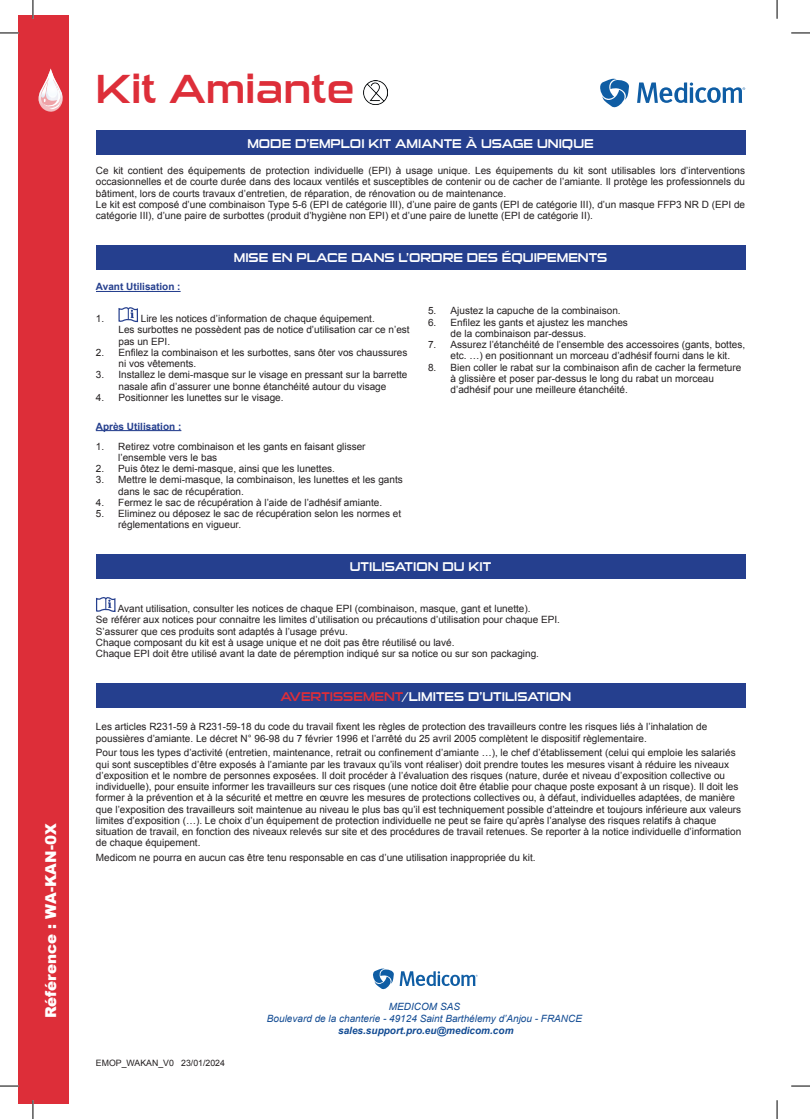
<style>
.page{position:relative;width:810px;height:1119px;background:#fff}
.page>*{position:absolute;margin:0;border:0;box-sizing:border-box;transform-origin:0 0}
.t1{font:40px "Sui Generis Rg";color:#dd2e39}
.t2{font:900 15px "Arial";color:#fff}
.t3{font:12.5px "Sui Generis Rg";color:#fff}
.t4{font:10px/11.2px "Arial";color:#231f20}
.t5{font:italic 10px/12px "Arial";color:#124b93;text-align:center}
.t6{font:700 10px "Arial";color:#253f8e}
.t7{font:italic 700 10px "Arial";color:#124b93}
.t8{font:8.75px "Arial";color:#231f20}
.s1{color:#dd2e39}
</style>
<div class="page">
<div style="left:18px;top:15px;width:50px;height:1088px;background:#dd2e39"></div>
<svg style="left:38px;top:68px;width:25px;height:44px"></svg>
<svg style="left:637px;top:82px;width:108px;height:21px"></svg>
<svg style="left:600px;top:78px;width:29px;height:30px"></svg>
<svg style="left:400px;top:971px;width:78px;height:14px"></svg>
<svg style="left:373px;top:968px;width:21px;height:22px"></svg>
<div style="left:96px;top:130px;width:649px;height:25px;background:#253f8e"></div>
<div style="left:96px;top:245px;width:649px;height:25px;background:#253f8e"></div>
<div style="left:96px;top:554px;width:649px;height:25px;background:#253f8e"></div>
<div style="left:96px;top:683px;width:649px;height:25px;background:#253f8e"></div>
<svg style="left:95px;top:290px;width:44px;height:322px"></svg>
<hr style="left:96px;top:291px;width:85px;height:1px;background:#253f8e">
<hr style="left:96px;top:430px;width:85px;height:1px;background:#253f8e">
<img style="left:363px;top:81px;width:24px;height:24px">
<svg style="left:0;top:32px;width:19px;height:2px"></svg>
<svg style="left:791px;top:32px;width:19px;height:2px"></svg>
<svg style="left:0;top:1085px;width:19px;height:1px"></svg>
<svg style="left:791px;top:1085px;width:19px;height:1px"></svg>
<svg style="left:32px;top:0;width:2px;height:19px"></svg>
<svg style="left:32px;top:1100px;width:2px;height:18px"></svg>
<svg style="left:776px;top:0;width:2px;height:19px"></svg>
<svg style="left:776px;top:1100px;width:2px;height:18px"></svg>
<h2 class="t2" style="left:40px;top:1018px;width:196px;rotate:-90deg">Référence : WA-KAN-0X</h2>
<h1 class="t1" style="left:96px;top:66px;width:260px">Kit Amiante</h1>
<p class="t3" style="left:247px;top:136px;width:348px">MODE D’EMPLOI KIT AMIANTE À USAGE UNIQUE</p>
<p class="t4" style="left:96px;top:165px;width:651px">Ce kit contient des équipements de protection individuelle (EPI) à usage unique. Les équipements du kit sont utilisables lors d’interventions occasionnelles et de courte durée dans des locaux ventilés et susceptibles de contenir ou de cacher de l’amiante. Il protège les professionnels du bâtiment, lors de courts travaux d’entretien, de réparation, de rénovation ou de maintenance.<br>Le kit est composé d’une combinaison Type 5-6 (EPI de catégorie III), d’une paire de gants (EPI de catégorie III), d’un masque FFP3 NR D (EPI de catégorie III), d’une paire de surbottes (produit d’hygiène non EPI) et d’une paire de lunette (EPI de catégorie II).</p>
<p class="t6" style="left:96px;top:280px;width:86px">Avant Utilisation :</p>
<p class="t3" style="left:234px;top:251px;width:375px">MISE EN PLACE DANS L’ORDRE DES ÉQUIPEMENTS</p>
<p class="t4" style="left:96px;top:313px;width:10px">1.</p>
<p class="t4" style="left:118px;top:313px;width:293px;text-indent:22px">Lire les notices d’information de chaque équipement.<br>Les surbottes ne possèdent pas de notice d’utilisation car ce n’est pas un EPI.</p>
<p class="t4" style="left:118px;top:347px;width:291px;text-indent:-22px">2. Enfilez la combinaison et les surbottes, sans ôter vos chaussures ni vos vêtements.</p>
<p class="t4" style="left:96px;top:369px;width:313px;text-align:center">3. Installez le demi-masque sur le visage en pressant sur la barrette nasale afin d’assurer une bonne étanchéité autour du visage</p>
<p class="t4" style="left:96px;top:392px;width:189px">4. Positionner les lunettes sur le visage.</p>
<p class="t6" style="left:96px;top:419px;width:87px">Après Utilisation :</p>
<p class="t4" style="left:118px;top:440px;width:249px;text-indent:-22px">1. Retirez votre combinaison et les gants en faisant glisser l’ensemble vers le bas</p>
<p class="t4" style="left:96px;top:463px;width:241px">2. Puis ôtez le demi-masque, ainsi que les lunettes.</p>
<p class="t4" style="left:118px;top:474px;width:286px;text-indent:-22px">3. Mettre le demi-masque, la combinaison, les lunettes et les gants dans le sac de récupération.</p>
<p class="t4" style="left:96px;top:497px;width:288px">4. Fermez le sac de récupération à l’aide de l’adhésif amiante.</p>
<p class="t4" style="left:118px;top:508px;width:284px;text-indent:-22px">5. Eliminez ou déposez le sac de récupération selon les normes et réglementations en vigueur.</p>
<p class="t4" style="left:428px;top:305px;width:194px">5. Ajustez la capuche de la combinaison.</p>
<p class="t4" style="left:451px;top:316px;width:179px;text-indent:-22px">6. Enfilez les gants et ajustez les manches de la combinaison par-dessus.</p>
<p class="t4" style="left:451px;top:339px;width:296px;text-indent:-22px">7. Assurez l’étanchéité de l’ensemble des accessoires (gants, bottes, etc. …) en positionnant un morceau d’adhésif fourni dans le kit.</p>
<p class="t4" style="left:451px;top:361px;width:292px;text-indent:-22px">8. Bien coller le rabat sur la combinaison afin de cacher la fermeture à glissière et poser par-dessus le long du rabat un morceau d’adhésif pour une meilleure étanchéité.</p>
<p class="t3" style="left:350px;top:559px;width:143px">UTILISATION DU KIT</p>
<p class="t4" style="left:96px;top:603px;width:466px;text-indent:22px">Avant utilisation, consulter les notices de chaque EPI (combinaison, masque, gant et lunette).<br>Se référer aux notices pour connaitre les limites d’utilisation ou précautions d’utilisation pour chaque EPI.<br>S’assurer que ces produits sont adaptés à l’usage prévu.<br>Chaque composant du kit est à usage unique et ne doit pas être réutilisé ou lavé.<br>Chaque EPI doit être utilisé avant la date de péremption indiqué sur sa notice ou sur son packaging.</p>
<p class="t3" style="left:281px;top:689px;width:292px"><span class="s1">AVERTISSEMENT</span>/LIMITES D’UTILISATION</p>
<p class="t4" style="left:96px;top:721px;width:613px">Les articles R231-59 à R231-59-18 du code du travail fixent les règles de protection des travailleurs contre les risques liés à l’inhalation de poussières d’amiante. Le décret N° 96-98 du 7 février 1996 et l’arrêté du 25 avril 2005 complètent le dispositif règlementaire.</p>
<p class="t4" style="left:96px;top:747px;width:647px">Pour tous les types d’activité (entretien, maintenance, retrait ou confinement d’amiante …), le chef d’établissement (celui qui emploie les salariés qui sont susceptibles d’être exposés à l’amiante par les travaux qu’ils vont réaliser) doit prendre toutes les mesures visant à réduire les niveaux d’exposition et le nombre de personnes exposées. Il doit procéder à l’évaluation des risques (nature, durée et niveau d’exposition collective ou individuelle), pour ensuite informer les travailleurs sur ces risques (une notice doit être établie pour chaque poste exposant à un risque). Il doit les former à la prévention et à la sécurité et mettre en œuvre les mesures de protections collectives ou, à défaut, individuelles adaptées, de manière que l’exposition des travailleurs soit maintenue au niveau le plus bas qu’il est techniquement possible d’atteindre et toujours inférieure aux valeurs limites d’exposition (…). Le choix d’un équipement de protection individuelle ne peut se faire qu’après l’analyse des risques relatifs à chaque situation de travail, en fonction des niveaux relevés sur site et des procédures de travail retenues. Se reporter à la notice individuelle d’information de chaque équipement.</p>
<p class="t4" style="left:96px;top:852px;width:441px">Medicom ne pourra en aucun cas être tenu responsable en cas d’une utilisation inappropriée du kit.</p>
<p class="t8" style="left:96px;top:1056px;width:131px">EMOP_WAKAN_V0 23/01/2024</p>
<p class="t5" style="left:267px;top:1000px;width:317px">MEDICOM SAS<br>Boulevard de la chanterie - 49124 Saint Barthélemy d’Anjou - FRANCE</p>
<p class="t7" style="left:338px;top:1024px;width:177px">sales.support.pro.eu@medicom.com</p>
</div>
